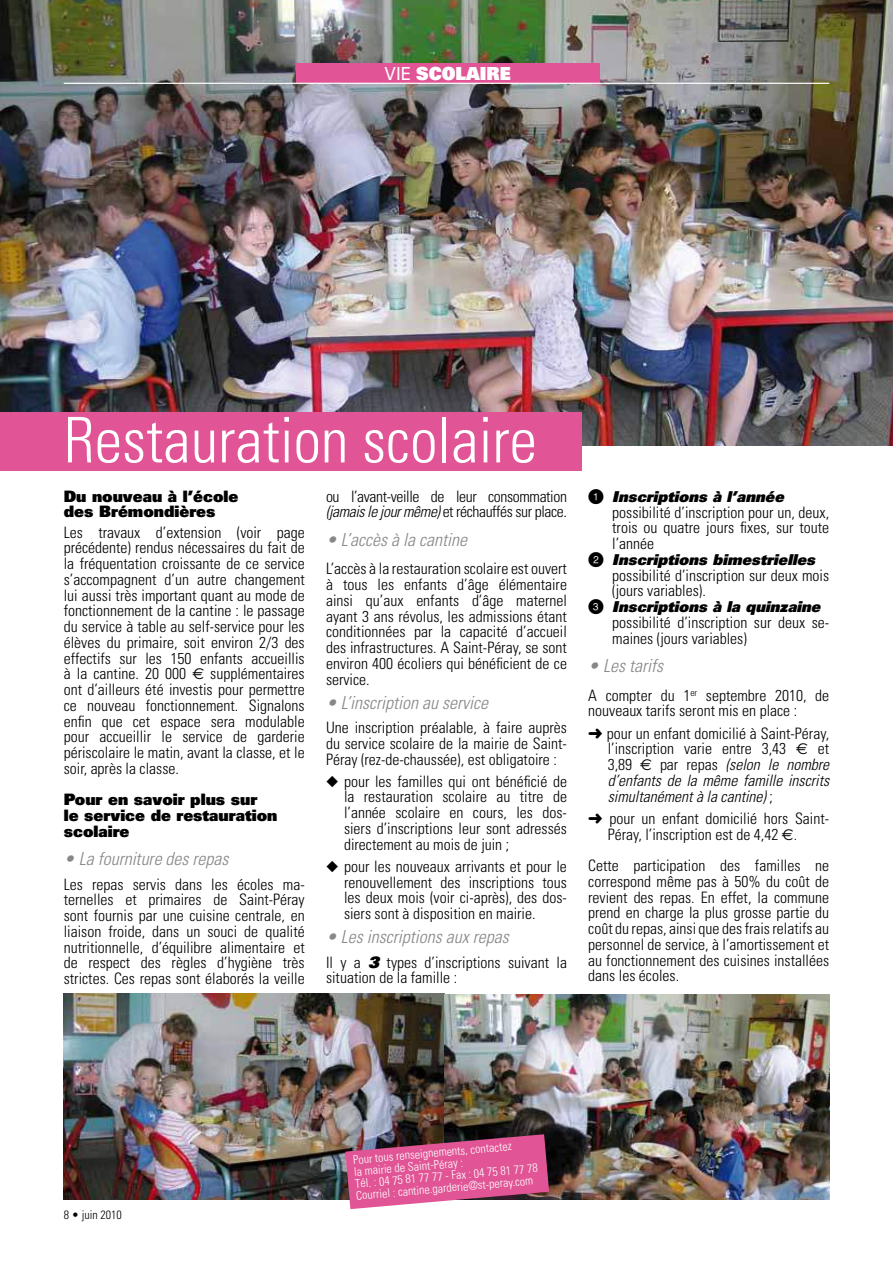
<style>
.page{position:relative;width:893px;height:1263px;background:#fff}
.page>*{position:absolute;margin:0;border:0;box-sizing:border-box;transform-origin:0 0}
.t1{font:300 condensed 63px "Univers";color:#fff}
.t2{font:italic 300 condensed 18px "Univers";color:#868789}
.t3{font:900 18px "Univers";color:#fff;scale:.96 1}
.t4{font:300 condensed 15.75px/15.8px "Univers";color:#000;text-align:justify}
.t5{font:900 15.75px/15.8px "Univers";color:#000}
.t6{font:300 condensed 15.75px/15.8px "Univers";letter-spacing:-.025em;color:#000}
.t7{font:italic 900 15px "Univers";color:#000}
.t8{font:300 condensed 12px/12px "Univers";color:#fff}
.t9{font:300 condensed 12px "Univers";color:#000}
.s1{font-weight:400}
.s2{font-family:"Euro Sans";font-weight:400;font-stretch:normal}
.s3{font-style:italic}
.s4{font-weight:900;font-style:italic;font-stretch:normal}
.s5{font-family:"Numerics P03";font-weight:400;font-style:normal;font-size:15.75px}
</style>
<div class="page">
<img style="left:0;top:0;width:893px;height:445px">
<div style="left:296px;top:64px;width:303px;height:19px;background:#e15495"></div>
<hr style="left:64px;top:83px;width:765px;height:1px;background:#fff">
<div style="left:0;top:412px;width:582px;height:59px;background:#e15495"></div>
<img style="left:64px;top:994px;width:765px;height:205px">
<svg style="left:345px;top:1134px;width:204px;height:75px;background:#ca5e8f"></svg>
<p class="t3" style="left:385px;top:67px;width:133px"><span class="s1">VIE</span> SCOLAIRE</p>
<h1 class="t1" style="left:64px;top:405px;width:475px">Restauration scolaire</h1>
<p class="t5" style="left:64px;top:490px;width:176px">Du nouveau à l’école des Brémondières</p>
<p class="t4" style="left:64px;top:524px;width:242px">Les travaux d’extension (voir page précédente) rendus nécessaires du fait de la fréquentation croissante de ce service s’accompagnent d’un autre changement lui aussi très important quant au mode de fonctionnement de la cantine : le passage du service à table au self-service pour les élèves du primaire, soit environ 2/3 des effectifs sur les 150 enfants accueillis à la cantine. 20 000 <span class="s2">€</span> supplémentaires ont d’ailleurs été investis pour permettre ce nouveau fonctionnement. Signalons enfin que cet espace sera modulable pour accueillir le service de garderie périscolaire le matin, avant la classe, et le soir, après la classe.</p>
<p class="t5" style="left:64px;top:793px;width:215px">Pour en savoir plus sur<br>le service de restauration scolaire</p>
<p class="t2" style="left:64px;top:852px;width:170px">• La fourniture des repas</p>
<p class="t4" style="left:64px;top:876px;width:242px">Les repas servis dans les écoles ma&shy;ternelles et primaires de Saint-Péray sont fournis par une cuisine centrale, en liaison froide, dans un souci de qualité nutritionnelle, d’équilibre alimentaire et de respect des règles d’hygiène très strictes. Ces repas sont élaborés la veille</p>
<p class="t6" style="left:326px;top:488px;width:242px">ou l’avant-veille de leur consommation <span class="s3">(jamaislejourmême)</span>et réchauffés sur place.</p>
<p class="t2" style="left:326px;top:532px;width:146px">• L’accès à la cantine</p>
<p class="t4" style="left:326px;top:561px;width:242px">L’accès à la restauration scolaire est ouvert à tous les enfants d’âge élémentaire ainsi qu’aux enfants d’âge maternel ayant 3 ans révolus, les admissions étant conditionnées par la capacité d’accueil des infrastructures. A Saint-Péray, se sont environ 400 écoliers qui bénéficient de ce service.</p>
<p class="t2" style="left:326px;top:695px;width:167px">• L’inscription au service</p>
<p class="t4" style="left:326px;top:720px;width:242px">Une inscription préalable, à faire auprès du service scolaire de la mairie de Saint-Péray (rez-de-chaussée), est obligatoire :</p>
<p class="t4" style="left:344px;top:773px;width:224px;text-indent:-18px">◆ pour les familles qui ont bénéficié de la restauration scolaire au titre de l’année scolaire en cours, les dos&shy;siers d’inscriptions leur sont adressés directement au mois de juin ;</p>
<p class="t4" style="left:344px;top:858px;width:224px;text-indent:-18px">◆ pour les nouveaux arrivants et pour le renouvellement des inscriptions tous les deux mois (voir ci-après), des dos&shy;siers sont à disposition en mairie.</p>
<p class="t2" style="left:326px;top:930px;width:188px">• Les inscriptions aux repas</p>
<p class="t4" style="left:326px;top:954px;width:242px">Il y a <span class="s4">3</span> types d’inscriptions suivant la situation de la famille :</p>
<p class="t7" style="left:588px;top:491px;width:200px"><span class="s5">Q</span> Inscriptions à l’année</p>
<p class="t4" style="left:612px;top:504px;width:218px">possibilité d’inscription pour un, deux, trois ou quatre jours fixes, sur toute l’année</p>
<p class="t7" style="left:588px;top:554px;width:231px"><span class="s5">W</span> Inscriptions bimestrielles</p>
<p class="t4" style="left:612px;top:567px;width:218px">possibilité d’inscription sur deux mois (jours variables).</p>
<p class="t7" style="left:588px;top:601px;width:237px"><span class="s5">E</span> Inscriptions à la quinzaine</p>
<p class="t4" style="left:612px;top:614px;width:218px">possibilité d’inscription sur deux se&shy;maines (jours variables)</p>
<p class="t2" style="left:588px;top:659px;width:80px">• Les tarifs</p>
<p class="t4" style="left:588px;top:687px;width:242px">A compter du 1<sup>er</sup> septembre 2010, de nouveaux tarifs seront mis en place :</p>
<p class="t4" style="left:608px;top:725px;width:226px;text-align:left;text-indent:-19px">➜ pour un enfant domicilié à Saint-Péray, l’inscription varie entre 3,43 <span class="s2">€</span> et 3 , 8 9 <span class="s2">€</span> p a r r e p a s <span class="s3">(selon le nombre d’enfants de la même famille inscrits simultanémentà la cantine)</span>;</p>
<p class="t4" style="left:608px;top:810px;width:223px;text-indent:-19px">➜ pour un enfant domicilié hors Saint-<br>Péray, l’inscription est de 4,42 <span class="s2">€</span>.</p>
<p class="t4" style="left:588px;top:857px;width:242px">Cette participation des familles ne correspond même pas à 50% du coût de revient des repas. En effet, la commune prend en charge la plus grosse partie du coût du repas, ainsi que des frais relatifs au personnel de service, à l’amortissement et au fonctionnement des cuisines installées dans les écoles.</p>
<p class="t9" style="left:64px;top:1208px;width:59px">8 • juin 2010</p>
<p class="t8" style="left:352px;top:1154px;width:185px;rotate:-5deg">Pour tous renseignements,contactez<br>la mairie de Saint-Péray :<br>Tél.:04 75 81 77 77 - Fax :04 75 81 77 78<br>Courriel :cantine.garderie@ st-peray.com</p>
</div>
